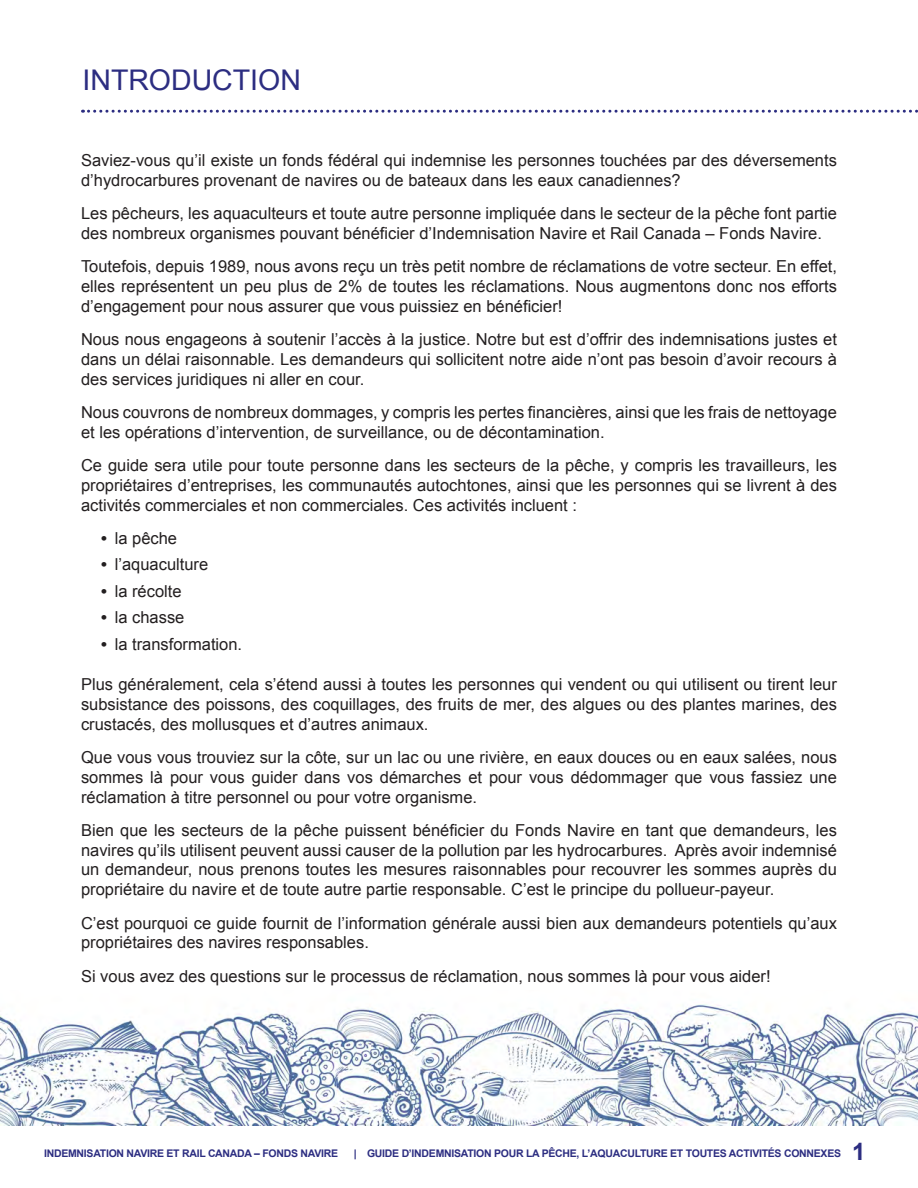
<style>
.page{position:relative;width:918px;height:1188px;background:#fff}
.page>*{position:absolute;margin:0;border:0;box-sizing:border-box;transform-origin:0 0}
.t1{font:28.5px "Arial";color:#2c2d81}
.t2{font:700 24px "Arial";color:#2c2d81}
.t3{font:16.5px/19.8px "Arial";color:#231f20;text-align:justify}
.t4{font:700 10.5px "Arial";letter-spacing:-.025em;color:#2c2d81}
.s1{font-weight:700}
</style>
<div class="page">
<img style="left:0;top:1004px;width:918px;height:122px">
<svg style="left:82px;top:110px;width:836px;height:3px"></svg>
<h1 class="t1" style="left:82px;top:61px;width:220px">INTRODUCTION</h1>
<p class="t3" style="left:81px;top:150px;width:757px">Saviez-vous qu’il existe un fonds fédéral qui indemnise les personnes touchées par des déversements d’hydrocarbures provenant de navires ou de bateaux dans les eaux canadiennes?</p>
<p class="t3" style="left:81px;top:203px;width:757px">Les pêcheurs, les aquaculteurs et toute autre personne impliquée dans le secteur de la pêche font partie des nombreux organismes pouvant bénéficier d’Indemnisation Navire et Rail Canada – Fonds Navire.</p>
<p class="t3" style="left:81px;top:257px;width:758px">Toutefois, depuis 1989, nous avons reçu un très petit nombre de réclamations de votre secteur. En effet, elles représentent un peu plus de 2% de toutes les réclamations. Nous augmentons donc nos efforts d’engagement pour nous assurer que vous puissiez en bénéficier!</p>
<p class="t3" style="left:81px;top:329px;width:757px">Nous nous engageons à soutenir l’accès à la justice. Notre but est d’offrir des indemnisations justes et dans un délai raisonnable. Les demandeurs qui sollicitent notre aide n’ont pas besoin d’avoir recours à des services juridiques ni aller en cour.</p>
<p class="t3" style="left:81px;top:402px;width:757px">Nous couvrons de nombreux dommages, y compris les pertes financières, ainsi que les frais de nettoyage et les opérations d’intervention, de surveillance, ou de décontamination.</p>
<p class="t3" style="left:81px;top:455px;width:758px">Ce guide sera utile pour toute personne dans les secteurs de la pêche, y compris les travailleurs, les propriétaires d’entreprises, les communautés autochtones, ainsi que les personnes qui se livrent à des activités commerciales et non commerciales. Ces activités incluent :</p>
<p class="t3" style="left:101px;top:528px;width:77px"><span class="s1">•</span> la pêche</p>
<p class="t3" style="left:101px;top:555px;width:109px"><span class="s1">•</span> l’aquaculture</p>
<p class="t3" style="left:101px;top:581px;width:82px"><span class="s1">•</span> la récolte</p>
<p class="t3" style="left:101px;top:608px;width:85px"><span class="s1">•</span> la chasse</p>
<p class="t3" style="left:101px;top:635px;width:142px"><span class="s1">•</span> la transformation.</p>
<p class="t3" style="left:81px;top:675px;width:758px">Plus généralement, cela s’étend aussi à toutes les personnes qui vendent ou qui utilisent ou tirent leur subsistance des poissons, des coquillages, des fruits de mer, des algues ou des plantes marines, des crustacés, des mollusques et d’autres animaux.</p>
<p class="t3" style="left:81px;top:747px;width:757px">Que vous vous trouviez sur la côte, sur un lac ou une rivière, en eaux douces ou en eaux salées, nous sommes là pour vous guider dans vos démarches et pour vous dédommager que vous fassiez une réclamation à titre personnel ou pour votre organisme.</p>
<p class="t3" style="left:81px;top:820px;width:757px">Bien que les secteurs de la pêche puissent bénéficier du Fonds Navire en tant que demandeurs, les navires qu’ils utilisent peuvent aussi causer de la pollution par les hydrocarbures. Après avoir indemnisé un demandeur, nous prenons toutes les mesures raisonnables pour recouvrer les sommes auprès du propriétaire du navire et de toute autre partie responsable. C’est le principe du pollueur-payeur.</p>
<p class="t3" style="left:81px;top:913px;width:758px">C’est pourquoi ce guide fournit de l’information générale aussi bien aux demandeurs potentiels qu’aux propriétaires des navires responsables.</p>
<p class="t3" style="left:81px;top:966px;width:691px">Si vous avez des questions sur le processus de réclamation, nous sommes là pour vous aider!</p>
<p class="t4" style="left:44px;top:1146px;width:295px">INDEMNISATION NAVIRE ET RAIL CANADA – FONDS NAVIRE</p>
<p class="t4" style="left:354px;top:1146px;width:489px">| GUIDE D’INDEMNISATION POUR LA PÊCHE, L’AQUACULTURE ET TOUTES ACTIVITÉS CONNEXES</p>
<h2 class="t2" style="left:852px;top:1136px;width:15px">1</h2>
</div>
